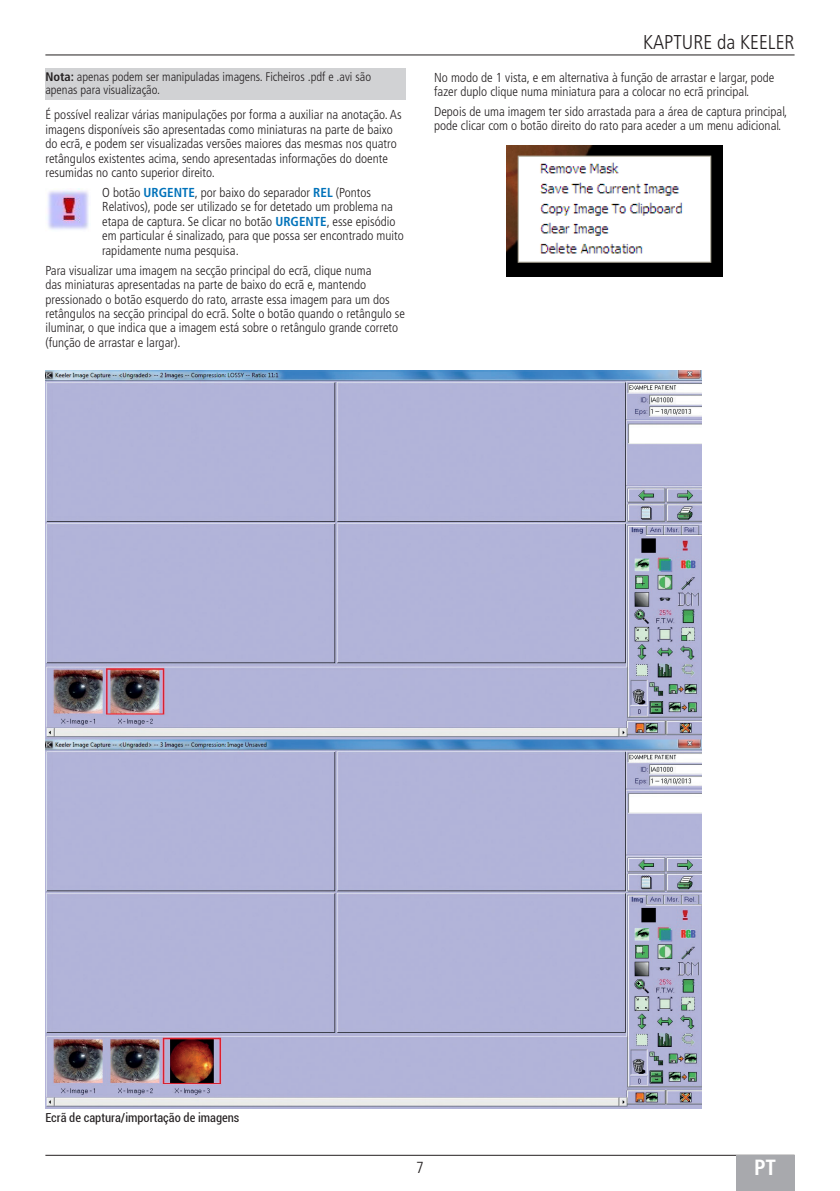
<style>
.page{position:relative;width:840px;height:1191px;background:#fff}
.page>*{position:absolute;margin:0;border:0;box-sizing:border-box;transform-origin:0 0}
.t1{font:700 condensed 22px "Frutiger LT Pro";color:#fff}
.t2{font:300 condensed 20px "Frutiger LT Pro";color:#231f20}
.t3{font:300 condensed 16px "Frutiger LT Pro";color:#231f20}
.Body_text{font:300 condensed 13px/14.4px "Frutiger LT Pro";color:#231f20}
.Note{font:300 condensed 12.4px/12.4px "Frutiger LT Pro";color:#231f20}
.t4{font:condensed 12.4px "Roboto";color:#231f20}
.s1{font-weight:700}
.s2{font-weight:700;color:#0072ba}
</style>
<div class="page">
<hr style="left:45px;top:1155px;width:749px;height:1px;background:#231f20">
<div style="left:735px;top:1155px;width:59px;height:36px;background:#a8a9ad"></div>
<hr style="left:45px;top:55px;width:749px;height:1px;background:#231f20">
<div style="left:45px;top:68px;width:360px;height:31px;background:#d1d2d4"></div>
<img style="left:45px;top:371px;width:656px;height:737px">
<img style="left:47px;top:188px;width:42px;height:42px">
<img style="left:506px;top:146px;width:216px;height:131px">
<p class="Note" style="left:45px;top:71px;width:327px"><span class="s1">Nota:</span> apenas podem ser manipuladas imagens. Ficheiros .pdf e .avi são apenas para visualização.</p>
<p class="Body_text" style="left:45px;top:108px;width:357px">É possível realizar várias manipulações por forma a auxiliar na anotação. As imagens disponíveis são apresentadas como miniaturas na parte de baixo do ecrã, e podem ser visualizadas versões maiores das mesmas nos quatro retângulos existentes acima, sendo apresentadas informações do doente resumidas no canto superior direito.</p>
<p class="Body_text" style="left:102px;top:185px;width:303px">O botão <span class="s2">URGENTE</span>, por baixo do separador <span class="s2">REL</span> (Pontos Relativos), pode ser utilizado se for detetado um problema na etapa de captura. Se clicar no botão <span class="s2">URGENTE</span>, esse episódio em particular é sinalizado, para que possa ser encontrado muito rapidamente numa pesquisa.</p>
<p class="Body_text" style="left:45px;top:263px;width:361px">Para visualizar uma imagem na secção principal do ecrã, clique numa<br>das miniaturas apresentadas na parte de baixo do ecrã e, mantendo pressionado o botão esquerdo do rato, arraste essa imagem para um dos retângulos na secção principal do ecrã. Solte o botão quando o retângulo se iluminar, o que indica que a imagem está sobre o retângulo grande correto (função de arrastar e largar).</p>
<h2 class="t2" style="left:642px;top:31px;width:153px">KAPTURE da KEELER</h2>
<p class="Body_text" style="left:434px;top:70px;width:341px">No modo de 1 vista, e em alternativa à função de arrastar e largar, pode fazer duplo clique numa miniatura para a colocar no ecrã principal.</p>
<p class="Body_text" style="left:434px;top:104px;width:354px">Depois de uma imagem ter sido arrastada para a área de captura principal, pode clicar com o botão direito do rato para aceder a um menu adicional.</p>
<p class="t4" style="left:45px;top:1109px;width:195px">Ecrã de captura/importação de imagens</p>
<p class="t3" style="left:416px;top:1157px;width:9px">7</p>
<h1 class="t1" style="left:753px;top:1154px;width:24px">PT</h1>
</div>
